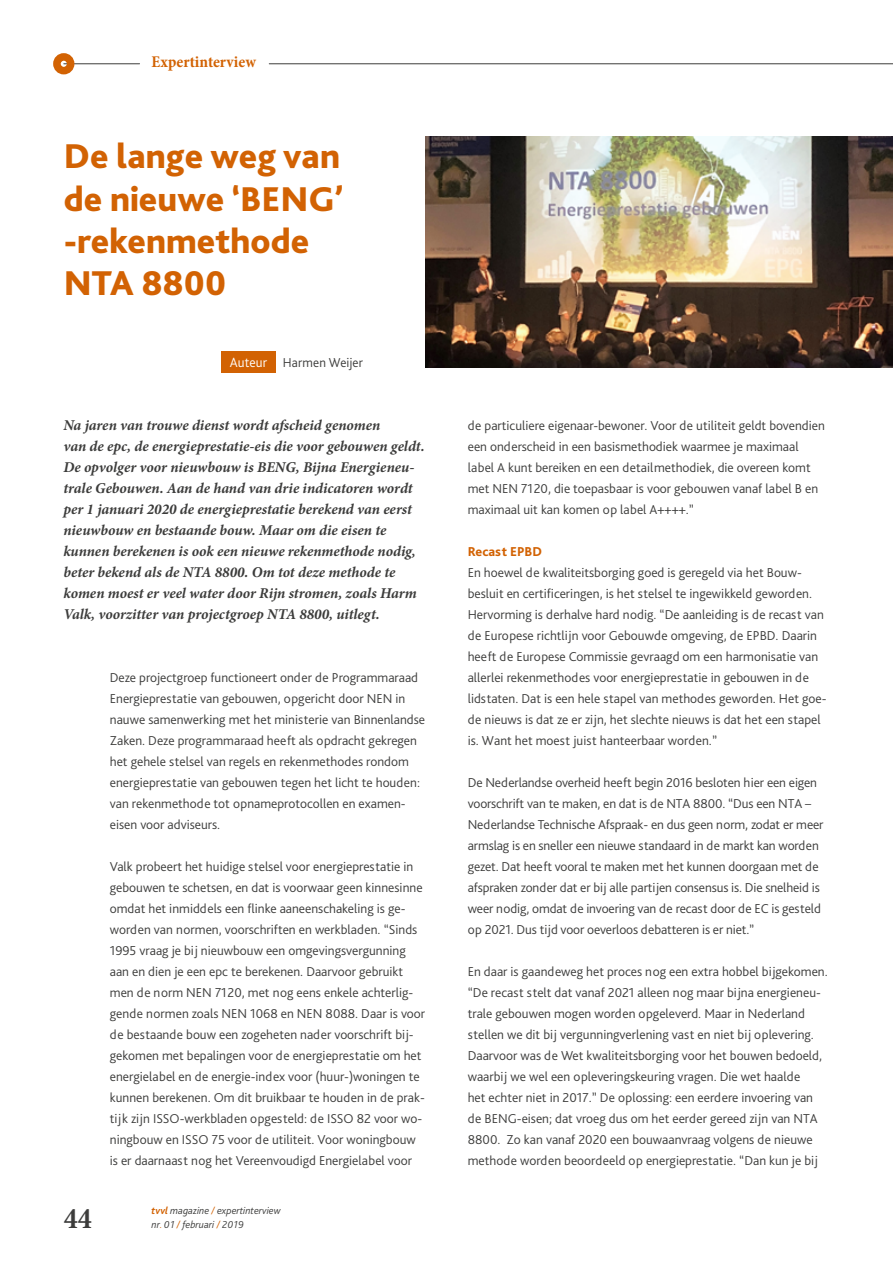
<style>
.page{position:relative;width:893px;height:1263px;background:#fff}
.page>*{position:absolute;margin:0;border:0;box-sizing:border-box;transform-origin:0 0}
.t1{font:800 36px/42px "Bliss 2";color:#d26203}
.t2{font:700 condensed 30px "Minion Pro";color:#3c3c3b}
.t3{font:700 condensed 16.5px "Minion Pro";color:#d26203}
.t4{font:italic 700 15px/21px "Minion Pro";color:#3c3c3b}
.t5{font:300 13.5px/21px "Bliss Pro";color:#3c3c3b}
.t6{font:800 13.5px "Bliss Pro";color:#d26203}
.t7{font:italic 300 10.5px "Bliss Pro";color:#3c3c3b}
.s1{font-size:13.95px;color:#fff}
.s2{font-weight:700;color:#d26203}
.s3{color:#d26203}
</style>
<div class="page">
<hr style="left:64px;top:63px;width:76px;height:1px;background:#3c3c3b">
<div style="left:53px;top:53px;width:21px;height:21px;border:8px solid #d26203;border-radius:50%"></div>
<img style="left:425px;top:136px;width:468px;height:231px">
<div style="left:221px;top:351px;width:55px;height:21px;background:#d26203"></div>
<hr style="left:269px;top:63px;width:624px;height:1px;background:#3c3c3b">
<p class="t3" style="left:152px;top:51px;width:106px">Expertinterview</p>
<h1 class="t1" style="left:64px;top:135px;width:281px">De lange weg van de nieuwe ‘BENG’ -rekenmethode<br>NTA 8800</h1>
<p class="t5" style="left:230px;top:351px;width:135px"><span class="s1">Auteur</span> Harmen Weijer</p>
<p class="t4" style="left:63px;top:414px;width:363px">Na jaren van trouwe dienst wordt afscheid genomen<br>van de epc, de energieprestatie-eis die voor gebouwen geldt.<br>De opvolger voor nieuwbouw is BENG, Bijna Energieneu&shy;trale Gebouwen. Aan de hand van drie indicatoren wordt per 1 januari 2020 de energieprestatie berekend van eerst nieuwbouw en bestaande bouw. Maar om die eisen te kunnen berekenen is ook een nieuwe rekenmethode nodig, beter bekend als de NTA 8800. Om tot deze methode te komen moest er veel water door Rijn stromen, zoals Harm Valk, voorzitter van projectgroep NTA 8800, uitlegt.</p>
<p class="t5" style="left:468px;top:414px;width:359px">de particuliere eigenaar-bewoner. Voor de utiliteit geldt bovendien een onderscheid in een basismethodiek waarmee je maximaal label A kunt bereiken en een detailmethodiek, die overeen komt met NEN 7120, die toepasbaar is voor gebouwen vanaf label B en maximaal uit kan komen op label A++++.”</p>
<p class="t6" style="left:468px;top:543px;width:76px">Recast EPBD</p>
<p class="t5" style="left:468px;top:561px;width:360px">En hoewel de kwaliteitsborging goed is geregeld via het Bouw&shy;besluit en certificeringen, is het stelsel te ingewikkeld geworden.<br>Hervorming is derhalve hard nodig. “De aanleiding is de recast van de Europese richtlijn voor Gebouwde omgeving, de EPBD. Daarin heeft de Europese Commissie gevraagd om een harmonisatie van allerlei rekenmethodes voor energieprestatie in gebouwen in de lidstaten. Dat is een hele stapel van methodes geworden. Het goe&shy;de nieuws is dat ze er zijn, het slechte nieuws is dat het een stapel is. Want het moest juist hanteerbaar worden.”</p>
<p class="t5" style="left:468px;top:771px;width:357px">De Nederlandse overheid heeft begin 2016 besloten hier een eigen voorschrift van te maken, en dat is de NTA 8800. “Dus een NTA – Nederlandse Technische Afspraak- en dus geen norm, zodat er meer armslag is en sneller een nieuwe standaard in de markt kan worden gezet. Dat heeft vooral te maken met het kunnen doorgaan met de afspraken zonder dat er bij alle partijen consensus is. Die snelheid is weer nodig, omdat de invoering van de recast door de EC is gesteld op 2021. Dus tijd voor oeverloos debatteren is er niet.”</p>
<p class="t5" style="left:468px;top:960px;width:362px">En daar is gaandeweg het proces nog een extra hobbel bijgekomen. “De recast stelt dat vanaf 2021 alleen nog maar bijna energieneu&shy;trale gebouwen mogen worden opgeleverd. Maar in Nederland stellen we dit bij vergunningverlening vast en niet bij oplevering.<br>Daarvoor was de Wet kwaliteitsborging voor het bouwen bedoeld, waarbij we wel een opleveringskeuring vragen. Die wet haalde<br>het echter niet in 2017.” De oplossing: een eerdere invoering van de BENG-eisen; dat vroeg dus om het eerder gereed zijn van NTA 8800. Zo kan vanaf 2020 een bouwaanvraag volgens de nieuwe methode worden beoordeeld op energieprestatie. “Dan kun je bij</p>
<p class="t5" style="left:110px;top:666px;width:317px">Deze projectgroep functioneert onder de Programmaraad Energieprestatie van gebouwen, opgericht door NEN in nauwe samenwerking met het ministerie van Binnenlandse Zaken. Deze programmaraad heeft als opdracht gekregen het gehele stelsel van regels en rekenmethodes rondom energieprestatie van gebouwen tegen het licht te houden: van rekenmethode tot opnameprotocollen en examen&shy;eisen voor adviseurs.</p>
<p class="t5" style="left:110px;top:855px;width:317px">Valk probeert het huidige stelsel voor energieprestatie in gebouwen te schetsen, en dat is voorwaar geen kinnesinne omdat het inmiddels een flinke aaneenschakeling is ge&shy;worden van normen, voorschriften en werkbladen. “Sinds 1995 vraag je bij nieuwbouw een omgevingsvergunning aan en dien je een epc te berekenen. Daarvoor gebruikt men de norm NEN 7120, met nog eens enkele achterlig&shy;gende normen zoals NEN 1068 en NEN 8088. Daar is voor de bestaande bouw een zogeheten nader voorschrift bij&shy;gekomen met bepalingen voor de energieprestatie om het energielabel en de energie-index voor (huur-)woningen te kunnen berekenen. Om dit bruikbaar te houden in de prak&shy;tijk zijn ISSO-werkbladen opgesteld: de ISSO 82 voor wo&shy;ningbouw en ISSO 75 voor de utiliteit. Voor woningbouw is er daarnaast nog het Vereenvoudigd Energielabel voor</p>
<p class="t7" style="left:152px;top:1204px;width:131px"><span class="s2">tvvl</span> magazine <span class="s3">/</span> expertinterview</p>
<h2 class="t2" style="left:64px;top:1197px;width:29px">44</h2>
<p class="t7" style="left:152px;top:1218px;width:94px">nr<span class="s3">.</span> 01 <span class="s3">/</span> februari <span class="s3">/</span> 2019</p>
</div>
